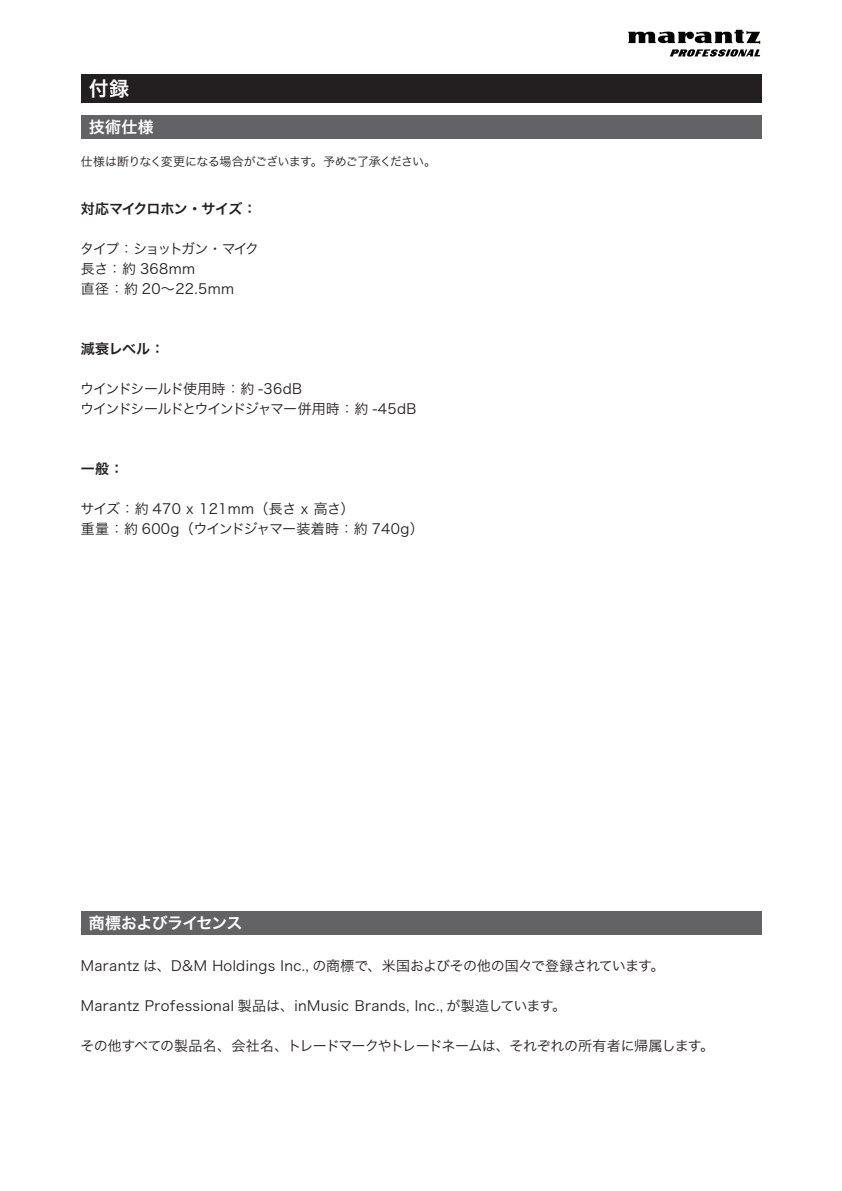
<style>
.page{position:relative;width:842px;height:1191px;background:#fff}
.page>*{position:absolute;margin:0;border:0;box-sizing:border-box;transform-origin:0 0}
.t1{font:20px "Hira Kaku Pro W6";color:#fff}
.t2{font:16px "Hira Kaku Pro W6";letter-spacing:-.04em;color:#fff}
.t3{font:14px/20px "Hira Kaku Pro W3";letter-spacing:.025em;color:#231f20}
.t4{font:14px "Hira Kaku Pro W3";letter-spacing:-.005em;color:#231f20}
.t5{font:14px "Hira Kaku Pro W3";letter-spacing:-.04em;color:#231f20}
.t6{font:14px/20px "Hira Kaku Pro W3";letter-spacing:-.07em;color:#231f20}
.t7{font:14px/20px "Hira Kaku Pro W3";letter-spacing:-.03em;color:#231f20}
.t8{font:14px "Hira Kaku Pro W6";letter-spacing:-.035em;color:#231f20}
.t9{font:12px "Hira Kaku Pro W3";letter-spacing:-.055em;color:#231f20}
</style>
<div class="page">
<svg style="left:628px;top:30px;width:132px;height:27px"></svg>
<div style="left:81px;top:75px;width:680px;height:28px;background:#231f20"></div>
<div style="left:81px;top:115px;width:680px;height:23px;background:#636366"></div>
<div style="left:81px;top:911px;width:680px;height:23px;background:#636366"></div>
<h1 class="t1" style="left:89px;top:71px;width:42px">付録</h1>
<p class="t2" style="left:89px;top:112px;width:67px">技術仕様</p>
<p class="t9" style="left:81px;top:151px;width:357px">仕様は断りなく変更になる場合がございます。予めご了承ください。</p>
<p class="t8" style="left:81px;top:196px;width:177px">対応マイクロホン・サイズ：</p>
<p class="t7" style="left:80px;top:238px;width:180px">タイプ：ショットガン・マイク長さ：約 368mm<br>直径：約 20～22.5mm</p>
<p class="t8" style="left:81px;top:336px;width:85px">減衰レベル：</p>
<p class="t6" style="left:80px;top:378px;width:338px">ウインドシールド使用時：約 -36dB<br>ウインドシールドとウインドジャマー併用時：約 -45dB</p>
<p class="t8" style="left:81px;top:456px;width:44px">一般：</p>
<p class="t3" style="left:80px;top:498px;width:345px">サイズ：約 470 x 121mm（長さ x 高さ）<br>重量：約 600g（ウインドジャマー装着時：約 740g）</p>
<p class="t2" style="left:89px;top:908px;width:155px">商標およびライセンス</p>
<p class="t4" style="left:81px;top:953px;width:585px">Marantz は、D&amp;M Holdings Inc., の商標で、米国およびその他の国々で登録されています。</p>
<p class="t3" style="left:81px;top:995px;width:487px">Marantz Professional 製品は、inMusic Brands, Inc., が製造しています。</p>
<p class="t5" style="left:81px;top:1033px;width:635px">その他すべての製品名、会社名、トレードマークやトレードネームは、それぞれの所有者に帰属します。</p>
</div>
